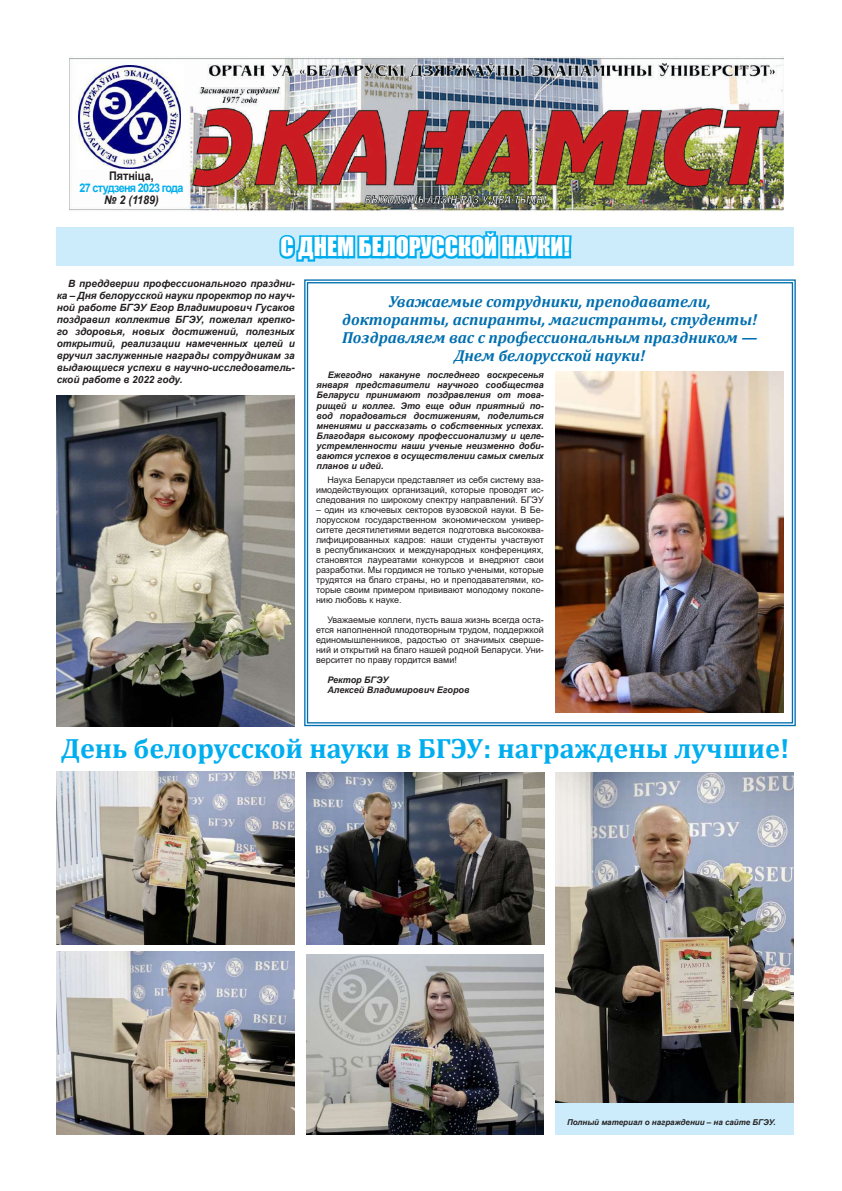
<style>
.page{position:relative;width:842px;height:1191px;background:#fff}
.page>*{position:absolute;margin:0;border:0;box-sizing:border-box;transform-origin:0 0}
.t1{font:700 28px "Cambria";color:#00aeef}
.t2{font:24px "Impact";color:#fff}
.t3{font:italic 700 16px/18px "Cambria";color:#006fb0;text-align:center}
.t4{font:700 11.9px "Arial";letter-spacing:-.06em;color:#00aeef;scale:.91 1}
.t5{font:700 11.9px "Arial";color:#231f20;scale:.91 1}
.t6{font:italic 700 11.9px "Arial";color:#231f20;scale:.91 1}
.t7{font:italic 700 10px/12px "Arial";color:#231f20;text-align:justify}
.t8{font:9px/10px "Arial";color:#231f20;text-align:justify}
.t9{font:italic 700 9px/10px "Arial";color:#231f20;text-align:justify}
.t10{font:italic 700 8px "Arial";color:#231f20}
</style>
<div class="page">
<div style="left:556px;top:1102px;width:238px;height:32px;background:#ccecfb"></div>
<div style="left:57px;top:227px;width:737px;height:39px;background:#ccecfb"></div>
<svg style="left:304px;top:279px;width:492px;height:448px"></svg>
<img style="left:70px;top:57px;width:714px;height:154px">
<img style="left:78px;top:66px;width:102px;height:102px">
<img style="left:556px;top:372px;width:227px;height:340px">
<svg style="left:276px;top:183px;width:298px;height:377px"></svg>
<img style="left:57px;top:395px;width:238px;height:331px">
<img style="left:306px;top:772px;width:238px;height:172px">
<img style="left:556px;top:772px;width:237px;height:330px">
<img style="left:57px;top:952px;width:238px;height:182px">
<img style="left:57px;top:772px;width:238px;height:172px">
<img style="left:306px;top:954px;width:238px;height:180px">
<h3 class="t5" style="left:109px;top:168px;width:51px">Пятнiца,</h3>
<h3 class="t4" style="left:79px;top:180px;width:116px">27 студзеня 2023 года</h3>
<h3 class="t6" style="left:104px;top:192px;width:62px">№ 2 (1189)</h3>
<h2 class="t2" style="left:280px;top:228px;width:291px">С ДНЕМ БЕЛОРУССКОЙ НАУКИ!</h2>
<p class="t7" style="left:57px;top:277px;width:240px;text-indent:11px">В преддверии профессионального праздни&shy;ка – Дня белорусской науки проректор по науч&shy;ной работе БГЭУ Егор Владимирович Гусаков поздравил коллектив БГЭУ, пожелал крепко&shy;го здоровья, новых достижений, полезных открытий, реализации намеченных целей и вручил заслуженные награды сотрудникам за выдающиеся успехи в научно-исследователь&shy;ской работе в 2022 году.</p>
<h3 class="t3" style="left:342px;top:292px;width:417px">Уважаемые сотрудники, преподаватели, докторанты, аспиранты, магистранты, студенты!<br>Поздравляем вас с профессиональным праздником — Днем белорусской науки!</h3>
<p class="t9" style="left:316px;top:370px;width:229px;text-indent:11px">Ежегодно накануне последнего воскресенья января представители научного сообщества Беларуси принимают поздравления от това&shy;рищей и коллег. Это еще один приятный по&shy;вод порадоваться достижениям, поделиться мнениями и рассказать о собственных успехах.<br>Благодаря высокому профессионализму и целе&shy;устремленности наши ученые неизменно доби&shy;ваются успехов в осуществлении самых смелых планов и идей.</p>
<p class="t8" style="left:316px;top:475px;width:229px;text-indent:11px">Наука Беларуси представляет из себя систему вза&shy;имодействующих организаций, которые проводят ис&shy;следования по широкому спектру направлений. БГЭУ</p>
<p class="t8" style="left:316px;top:505px;width:229px">– один из ключевых секторов вузовской науки. В Бе&shy;лорусском государственном экономическом универ&shy;ситете десятилетиями ведется подготовка высококва&shy;лифицированных кадров: наши студенты участвуют в республиканских и международных конференциях, становятся лауреатами конкурсов и внедряют свои разработки. Мы гордимся не только учеными, которые трудятся на благо страны, но и преподавателями, ко&shy;торые своим примером прививают молодому поколе&shy;нию любовь к науке.</p>
<p class="t8" style="left:316px;top:615px;width:229px;text-indent:11px">Уважаемые коллеги, пусть ваша жизнь всегда оста&shy;ется наполненной плодотворным трудом, поддержкой единомышленников, радостью от значимых сверше&shy;ний и открытий на благо нашей родной Беларуси. Уни&shy;верситет по праву гордится вами!</p>
<p class="t9" style="left:327px;top:675px;width:144px">Ректор БГЭУ<br>Алексей Владимирович Егоров</p>
<h1 class="t1" style="left:61px;top:728px;width:730px">День белорусской науки в БГЭУ: награждены лучшие!</h1>
<p class="t10" style="left:567px;top:1116px;width:210px">Полный материал о награждении – на сайте БГЭУ.</p>
</div>
